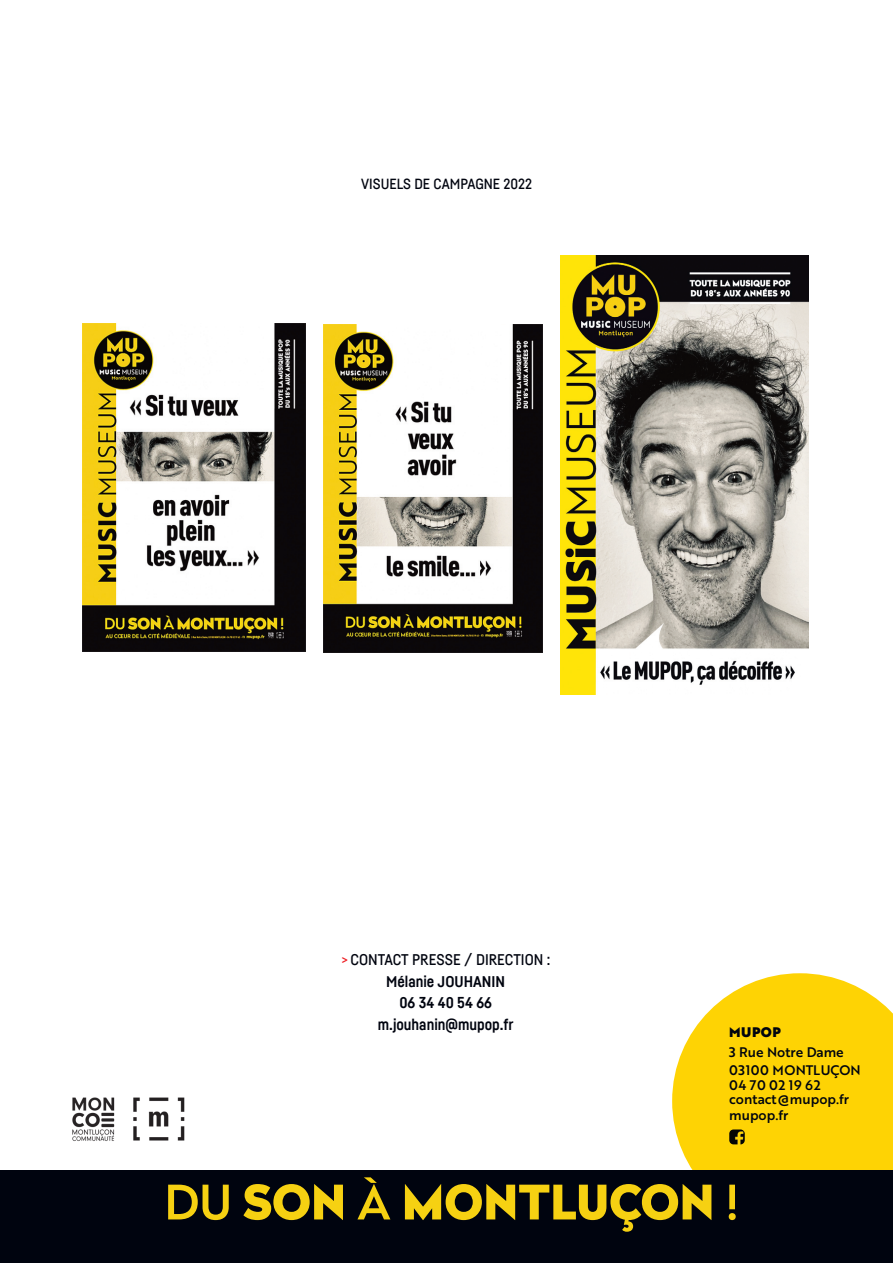
<style>
.page{position:relative;width:893px;height:1263px;background:#fff}
.page>*{position:absolute;margin:0;border:0;box-sizing:border-box;transform-origin:0 0}
.t1{font:700 15.45px "Fabrikat W00";color:#00040f}
.t2{font:500 15.45px "Fabrikat W00";color:#00040f}
.t3{font:500 14.7px "Fabrikat W00";color:#00040f}
.t4{font:13.5px "Brother 1816 Medium";color:#00040f}
.t5{font:13.5px "Brother 1816 Medium";letter-spacing:.025em;color:#00040f}
.t6{font:13.5px "Brother 1816 Black";letter-spacing:.04em;color:#00040f}
.s1{color:#ee1d23}
</style>
<div class="page">
<img style="left:561px;top:256px;width:247px;height:439px">
<svg style="left:672px;top:973px;width:221px;height:198px;background:#fcd721"></svg>
<img style="left:729px;top:1129px;width:16px;height:15px;border-radius:4px">
<div style="left:0;top:1171px;width:893px;height:92px;background:#00040f"></div>
<svg style="left:168px;top:1185px;width:61px;height:35px"></svg>
<svg style="left:243px;top:1184px;width:100px;height:36px"></svg>
<svg style="left:357px;top:1177px;width:33px;height:42px"></svg>
<svg style="left:405px;top:1184px;width:306px;height:48px"></svg>
<svg style="left:729px;top:1185px;width:7px;height:35px"></svg>
<img style="left:133px;top:1097px;width:52px;height:44px">
<img style="left:72px;top:1097px;width:43px;height:44px">
<img style="left:83px;top:323px;width:222px;height:329px">
<img style="left:323px;top:324px;width:220px;height:329px">
<p class="t3" style="left:361px;top:175px;width:173px">VISUELS DE CAMPAGNE 2022</p>
<p class="t2" style="left:341px;top:950px;width:211px"><span class="s1">&gt;</span>CONTACT PRESSE / DIRECTION :</p>
<p class="t1" style="left:386px;top:971px;width:121px">Mélanie JOUHANIN</p>
<p class="t1" style="left:399px;top:993px;width:94px">06 34 40 54 66</p>
<p class="t1" style="left:378px;top:1015px;width:137px">m.jouhanin@mupop.fr</p>
<p class="t6" style="left:729px;top:1025px;width:53px">MUPOP</p>
<p class="t4" style="left:729px;top:1044px;width:116px">3 Rue Notre Dame</p>
<p class="t5" style="left:729px;top:1062px;width:133px">03100 MONTLUÇON</p>
<p class="t4" style="left:729px;top:1077px;width:93px">04 70 02 19 62</p>
<p class="t4" style="left:729px;top:1092px;width:121px">contact@mupop.fr</p>
<p class="t4" style="left:729px;top:1107px;width:61px">mupop.fr</p>
</div>
